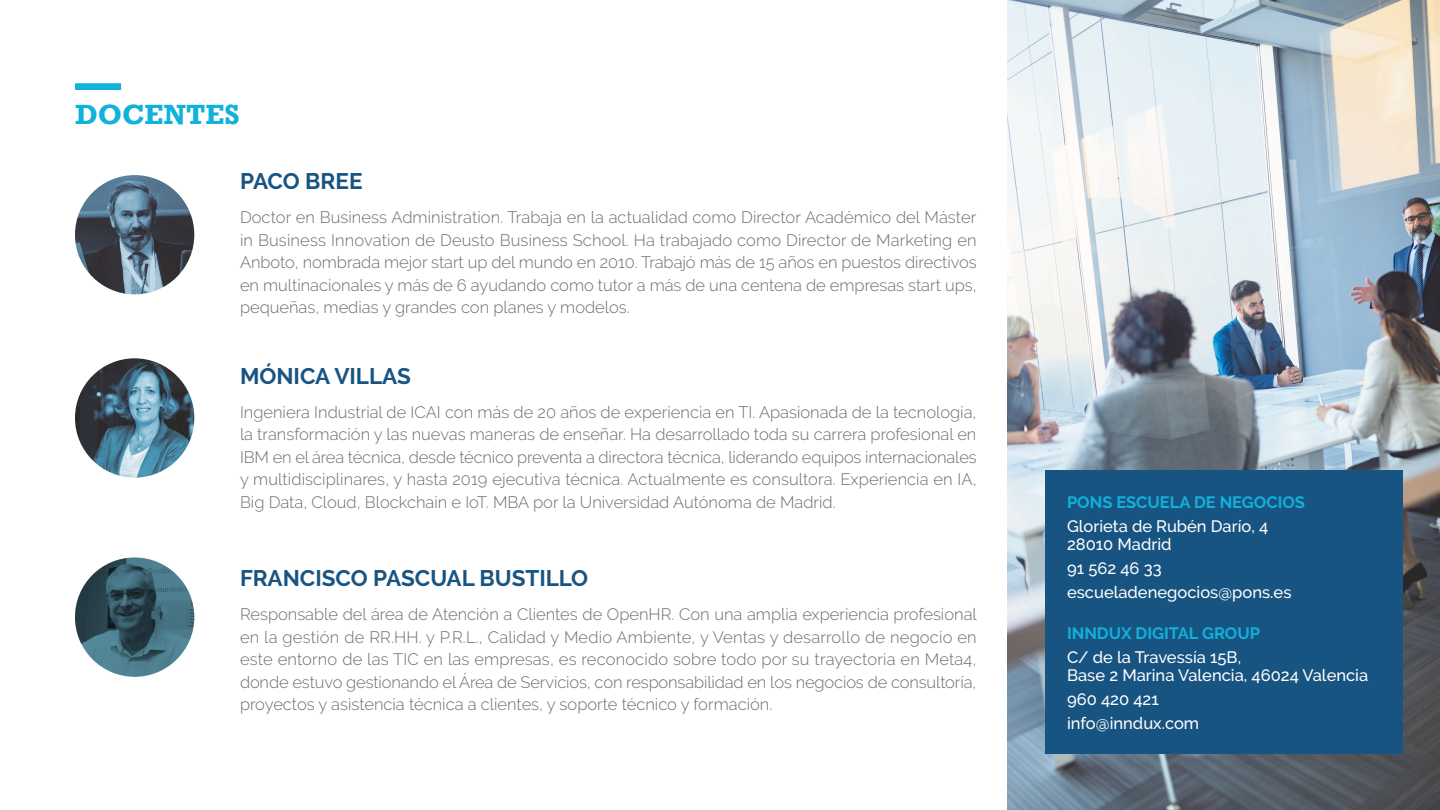
<style>
.page{position:relative;width:1440px;height:810px;background:#fff}
.page>*{position:absolute;margin:0;border:0;box-sizing:border-box;transform-origin:0 0}
.t1{font:700 28.5px "Rockwell";color:#10b1da}
.t2{font:700 22.5px "Raleway";color:#185482}
.t3{font:300 16.5px/22.5px "Raleway";color:#6d6c6d;text-align:justify}
.t4{font:500 16.5px/18px "Raleway";color:#fff}
.t5{font:700 16.5px "Raleway";color:#10b1da}
</style>
<div class="page">
<img style="left:1007px;top:0;width:433px;height:810px">
<img style="left:75px;top:175px;width:119px;height:119px;border-radius:60px">
<img style="left:75px;top:358px;width:119px;height:120px;border-radius:60px">
<div style="left:75px;top:83px;width:46px;height:7px;background:#10b1da"></div>
<div style="left:1045px;top:470px;width:357px;height:284px;background:#185482"></div>
<svg style="left:75px;top:557px;width:119px;height:120px;background:#3c616d"></svg>
<h1 class="t1" style="left:75px;top:97px;width:166px">DOCENTES</h1>
<h2 class="t2" style="left:240px;top:169px;width:124px">PACO BREE</h2>
<p class="t3" style="left:240px;top:206px;width:738px">Doctor en Business Administration. Trabaja en la actualidad como Director Académico del Máster in Business Innovation de Deusto Business School. Ha trabajado como Director de Marketing en Anboto, nombrada mejor start up del mundo en 2010. Trabajó más de 15 años en puestos directivos en multinacionales y más de 6 ayudando como tutor a más de una centena de empresas start ups, pequeñas, medias y grandes con planes y modelos.</p>
<h2 class="t2" style="left:240px;top:363px;width:172px">MÓNICA VILLAS</h2>
<p class="t3" style="left:240px;top:400px;width:738px">Ingeniera Industrial de ICAI con más de 20 años de experiencia en TI. Apasionada de la tecnología, la transformación y las nuevas maneras de enseñar. Ha desarrollado toda su carrera profesional en IBM en el área técnica, desde técnico preventa a directora técnica, liderando equipos internacionales y multidisciplinares, y hasta 2019 ejecutiva técnica. Actualmente es consultora. Experiencia en IA, Big Data, Cloud, Blockchain e IoT. MBA por la Universidad Autónoma de Madrid.</p>
<h2 class="t2" style="left:240px;top:566px;width:350px">FRANCISCO PASCUAL BUSTILLO</h2>
<p class="t3" style="left:240px;top:603px;width:738px">Responsable del área de Atención a Clientes de OpenHR. Con una amplia experiencia profesional en la gestión de RR.HH. y P.R.L., Calidad y Medio Ambiente, y Ventas y desarrollo de negocio en este entorno de las TIC en las empresas, es reconocido sobre todo por su trayectoria en Meta4, donde estuvo gestionando el Área de Servicios, con responsabilidad en los negocios de consultoría, proyectos y asistencia técnica a clientes, y soporte técnico y formación.</p>
<p class="t5" style="left:1067px;top:493px;width:239px">PONS ESCUELA DE NEGOCIOS</p>
<p class="t4" style="left:1067px;top:517px;width:203px">Glorieta de Rubén Darío, 4<br>28010 Madrid</p>
<p class="t4" style="left:1067px;top:556px;width:226px;line-height:24px">91 562 46 33 escueladenegocios@pons.es</p>
<p class="t5" style="left:1067px;top:624px;width:195px">INNDUX DIGITAL GROUP</p>
<p class="t4" style="left:1067px;top:648px;width:303px">C/ de la Travessía 15B,<br>Base 2 Marina Valencia, 46024 Valencia</p>
<p class="t4" style="left:1067px;top:687px;width:134px;line-height:24px">960 420 421 info@inndux.com</p>
</div>
